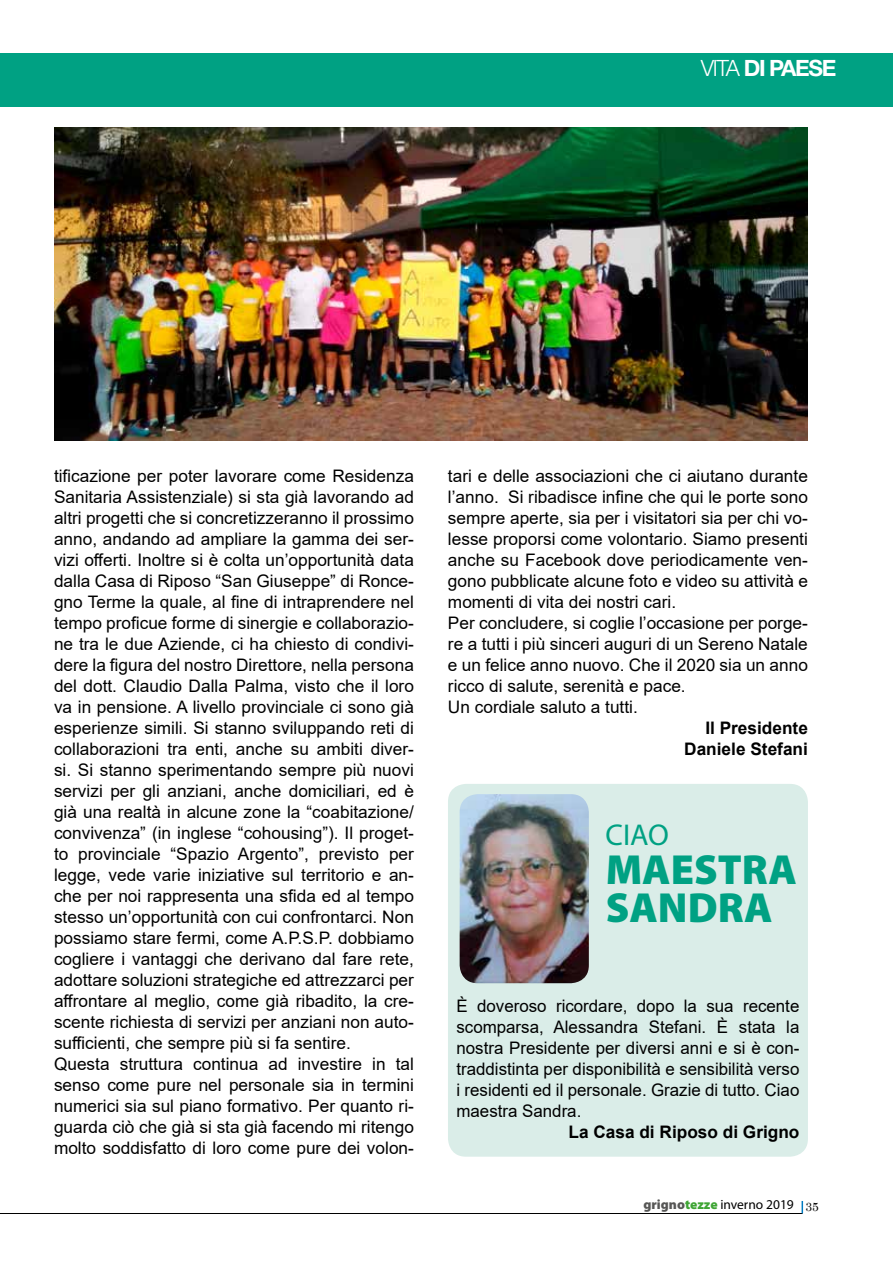
<style>
.page{position:relative;width:893px;height:1263px;background:#fff}
.page>*{position:absolute;margin:0;border:0;box-sizing:border-box;transform-origin:0 0}
.t1{font:900 42.3px/38.7px "Myriad Pro";color:#00a183}
.t2{font:30.15px "Myriad Pro";color:#00a183}
.t3{font:700 22.5px "Helvetica Neue LT Std";letter-spacing:-.06em;color:#fff}
.t4{font:17.25px/21px "Arial";color:#000}
.t5{font:700 17.25px/20.7px "Arial";color:#000;text-align:right}
.t6{font:13.5px "Myriad Pro";color:#000}
.s1{font-weight:300}
.s2{font-weight:900;color:#575756}
.s3{font-weight:900;color:#3fa535}
</style>
<div class="page">
<div style="left:0;top:53px;width:893px;height:53px;background:#00a183"></div>
<hr style="left:0;top:1213px;width:803px;height:1px;background:#000">
<svg style="left:801px;top:1201px;width:2px;height:12px"></svg>
<div style="left:448px;top:784px;width:360px;height:373px;background:#daede8;border-radius:18px"></div>
<img style="left:54px;top:128px;width:754px;height:312px">
<img style="left:460px;top:794px;width:129px;height:189px">
<h3 class="t3" style="left:701px;top:54px;width:137px"><span class="s1">VITA</span> DI PAESE</h3>
<p class="t4" style="left:54px;top:466px;width:361px">tificazione per poter lavorare come Residenza Sanitaria Assistenziale) si sta già lavorando ad altri progetti che si concretizzeranno il prossimo anno, andando ad ampliare la gamma dei ser&shy;vizi offerti. Inoltre si è colta un’opportunità data dalla Casa di Riposo “San Giuseppe” di Ronce&shy;gno Terme la quale, al fine di intraprendere nel tempo proficue forme di sinergie e collaborazio&shy;ne tra le due Aziende, ci ha chiesto di condivi&shy;dere la figura del nostro Direttore, nella persona del dott. Claudio Dalla Palma, visto che il loro va in pensione. A livello provinciale ci sono già esperienze simili. Si stanno sviluppando reti di collaborazioni tra enti, anche su ambiti diver&shy;si. Si stanno sperimentando sempre più nuovi servizi per gli anziani, anche domiciliari, ed è già una realtà in alcune zone la “coabitazione/ convivenza” (in inglese “cohousing”). Il proget&shy;to provinciale “Spazio Argento”, previsto per legge, vede varie iniziative sul territorio e an&shy;che per noi rappresenta una sfida ed al tempo stesso un’opportunità con cui confrontarci. Non possiamo stare fermi, come A.P.S.P. dobbiamo cogliere i vantaggi che derivano dal fare rete, adottare soluzioni strategiche ed attrezzarci per affrontare al meglio, come già ribadito, la cre&shy;scente richiesta di servizi per anziani non auto&shy;sufficienti, che sempre più si fa sentire.<br>Questa struttura continua ad investire in tal senso come pure nel personale sia in termini numerici sia sul piano formativo. Per quanto ri&shy;guarda ciò che già si sta già facendo mi ritengo molto soddisfatto di loro come pure dei volon-</p>
<p class="t4" style="left:448px;top:466px;width:361px">tari e delle associazioni che ci aiutano durante l’anno. Si ribadisce infine che qui le porte sono sempre aperte, sia per i visitatori sia per chi vo&shy;lesse proporsi come volontario. Siamo presenti anche su Facebook dove periodicamente ven&shy;gono pubblicate alcune foto e video su attività e momenti di vita dei nostri cari.<br>Per concludere, si coglie l’occasione per porge&shy;re a tutti i più sinceri auguri di un Sereno Natale e un felice anno nuovo. Che il 2020 sia un anno ricco di salute, serenità e pace.<br>Un cordiale saluto a tutti.</p>
<p class="t5" style="left:684px;top:718px;width:125px">Il Presidente<br>Daniele Stefani</p>
<h2 class="t2" style="left:605px;top:818px;width:65px">CIAO</h2>
<h1 class="t1" style="left:606px;top:851px;width:193px">MAESTRA<br>SANDRA</h1>
<p class="t4" style="left:456px;top:995px;width:344px;text-align:justify">È doveroso ricordare, dopo la sua recente scomparsa, Alessandra Stefani. È stata la nostra Presidente per diversi anni e si è con&shy;traddistinta per disponibilità e sensibilità verso i residenti ed il personale. Grazie di tutto. Ciao maestra Sandra.</p>
<p class="t5" style="left:568px;top:1121px;width:233px">La Casa di Riposo di Grigno</p>
<p class="t6" style="left:643px;top:1197px;width:177px"><span class="s2">grigno</span><span class="s3">tezze</span> inverno 2019 <sub>35</sub></p>
</div>
